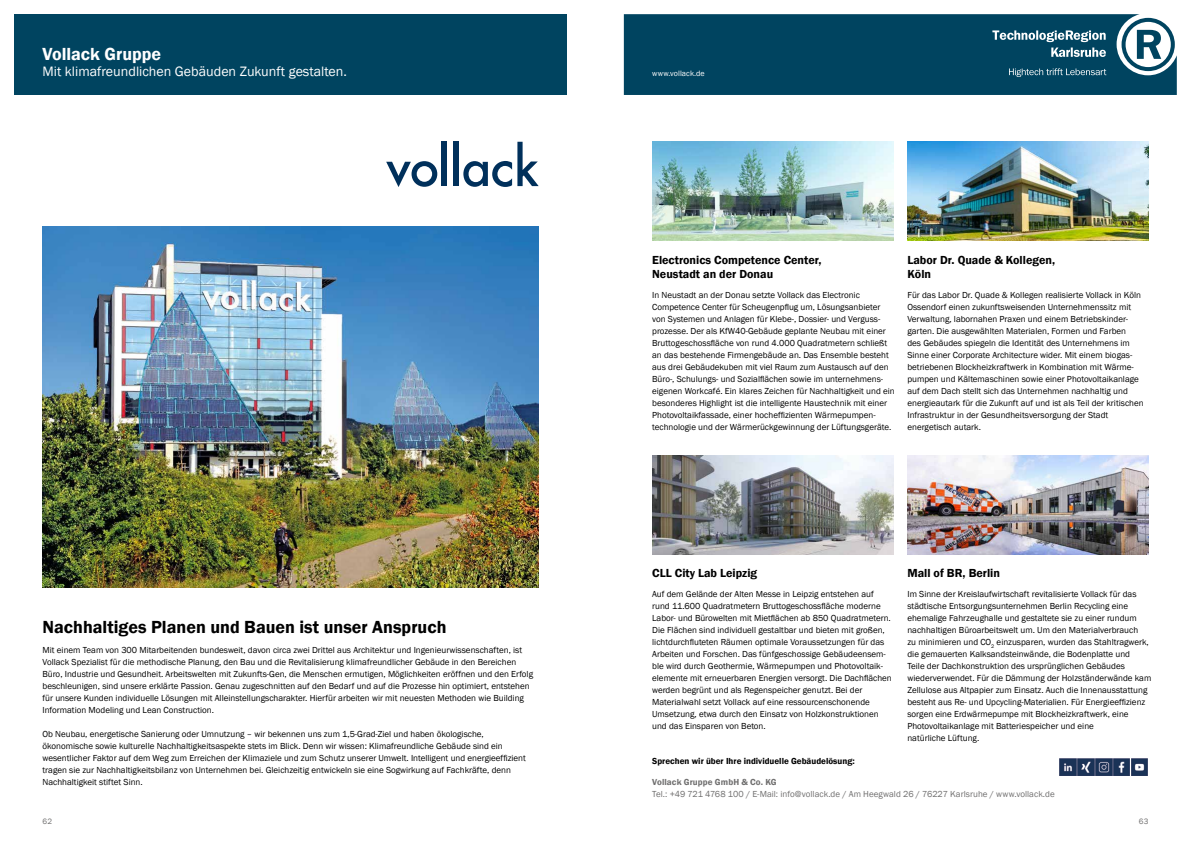
<style>
.page{position:relative;width:1191px;height:842px;background:#fff}
.page>*{position:absolute;margin:0;border:0;box-sizing:border-box;transform-origin:0 0}
.t1{font:600 18px "Franklin Gothic";color:#000}
.t2{font:600 18px "Franklin Gothic";color:#fff}
.t3{font:14px "Franklin Gothic";color:#fff}
.t4{font:600 12px "Franklin Gothic";color:#000}
.Fließtext{font:9px/12px "Franklin Gothic";color:#000}
.Fließtext-2{font:9px "Franklin Gothic";letter-spacing:.005em;color:#706f6f}
.Fließtext-3{font:600 9px "Franklin Gothic";color:#000}
.Fließtext-4{font:600 9px "Franklin Gothic";letter-spacing:.01em;color:#706f6f}
.Fließtext-5{font:8px "Franklin Gothic";letter-spacing:.01em;color:#fff}
.t5{font:8px "Franklin Gothic";color:#706f6f}
</style>
<div class="page">
<div style="left:14px;top:14px;width:553px;height:81px;background:#004460"></div>
<svg style="left:624px;top:14px;width:552px;height:81px;background:#11506a"></svg>
<svg style="left:386px;top:161px;width:51px;height:26px"></svg>
<div style="left:453px;top:142px;width:5px;height:44px;background:#00305b"></div>
<div style="left:442px;top:142px;width:5px;height:44px;background:#00305b"></div>
<svg style="left:463px;top:142px;width:75px;height:45px"></svg>
<img style="left:43px;top:226px;width:496px;height:362px">
<img style="left:907px;top:142px;width:241px;height:99px">
<img style="left:652px;top:142px;width:241px;height:99px">
<img style="left:907px;top:455px;width:241px;height:99px">
<img style="left:652px;top:455px;width:241px;height:99px">
<img style="left:1059px;top:759px;width:70px;height:16px">
<img style="left:1131px;top:759px;width:16px;height:16px">
<h1 class="t2" style="left:43px;top:42px;width:120px">Vollack Gruppe</h1>
<h2 class="t3" style="left:43px;top:62px;width:306px">Mit klimafreundlichen Gebäuden Zukunft gestalten.</h2>
<h1 class="t1" style="left:43px;top:616px;width:405px">Nachhaltiges Planen und Bauen ist unser Anspruch</h1>
<p class="Fließtext" style="left:43px;top:644px;width:492px">Mit einem Team von 300 Mitarbeitenden bundesweit, davon circa zwei Drittel aus Architektur und Ingenieurwissenschaften, ist Vollack Spezialist für die methodische Planung, den Bau und die Revitalisierung klimafreundlicher Gebäude in den Bereichen Büro, Industrie und Gesundheit. Arbeitswelten mit Zukunfts-Gen, die Menschen ermutigen, Möglichkeiten eröffnen und den Erfolg beschleunigen, sind unsere erklärte Passion. Genau zugeschnitten auf den Bedarf und auf die Prozesse hin optimiert, entstehen für unsere Kunden individuelle Lösungen mit Alleinstellungscharakter. Hierfür arbeiten wir mit neuesten Methoden wie Building Information Modeling und Lean Construction.</p>
<p class="Fließtext" style="left:43px;top:728px;width:485px">Ob Neubau, energetische Sanierung oder Umnutzung – wir bekennen uns zum 1,5-Grad-Ziel und haben ökologische, ökonomische sowie kulturelle Nachhaltigkeitsaspekte stets im Blick. Denn wir wissen: Klimafreundliche Gebäude sind ein wesentlicher Faktor auf dem Weg zum Erreichen der Klimaziele und zum Schutz unserer Umwelt. Intelligent und energieeffizient tragen sie zur Nachhaltigkeitsbilanz von Unternehmen bei. Gleichzeitig entwickeln sie eine Sogwirkung auf Fachkräfte, denn Nachhaltigkeit stiftet Sinn.</p>
<p class="Fließtext-5" style="left:652px;top:68px;width:54px">www.vollack.de</p>
<h3 class="t4" style="left:652px;top:252px;width:171px">Electronics Competence Center,</h3>
<h3 class="t4" style="left:652px;top:266px;width:122px">Neustadt an der Donau</h3>
<p class="Fließtext" style="left:652px;top:289px;width:244px">In Neustadt an der Donau setzte Vollack das Electronic Competence Center für Scheugenpflug um, Lösungsanbieter von Systemen und Anlagen für Klebe-, Dossier- und Verguss&shy;prozesse. Der als KfW40-Gebäude geplante Neubau mit einer Bruttogeschossfläche von rund 4.000 Quadratmetern schließt an das bestehende Firmengebäude an. Das Ensemble besteht aus drei Gebäudekuben mit viel Raum zum Austausch auf den Büro-, Schulungs- und Sozialflächen sowie im unternehmens&shy;eigenen Workcafé. Ein klares Zeichen für Nachhaltigkeit und ein besonderes Highlight ist die intelligente Haustechnik mit einer Photovoltaikfassade, einer hocheffizienten Wärmepumpen&shy;technologie und der Wärmerückgewinnung der Lüftungsgeräte.</p>
<h3 class="t4" style="left:907px;top:252px;width:149px">Labor Dr. Quade &amp; Kollegen,</h3>
<h3 class="t4" style="left:907px;top:266px;width:25px">Köln</h3>
<p class="Fließtext" style="left:907px;top:289px;width:235px">Für das Labor Dr. Quade &amp; Kollegen realisierte Vollack in Köln<br>Ossendorf einen zukunftsweisenden Unternehmenssitz mit</p>
<p class="Fließtext" style="left:907px;top:313px;width:238px">Verwaltung, labornahen Praxen und einem Betriebskinder&shy;garten. Die ausgewählten Materialen, Formen und Farben<br>des Gebäudes spiegeln die Identität des Unternehmens im Sinne einer Corporate Architecture wider. Mit einem biogas&shy;betriebenen Blockheizkraftwerk in Kombination mit Wärme&shy;pumpen und Kältemaschinen sowie einer Photovoltaikanlage auf dem Dach stellt sich das Unternehmen nachhaltig und energieautark für die Zukunft auf und ist als Teil der kritischen Infrastruktur in der Gesundheitsversorgung der Stadt energetisch autark.</p>
<h3 class="t4" style="left:652px;top:565px;width:106px">CLL City Lab Leipzig</h3>
<p class="Fließtext" style="left:652px;top:588px;width:241px">Auf dem Gelände der Alten Messe in Leipzig entstehen auf rund 11.600 Quadratmetern Bruttogeschossfläche moderne Labor- und Bürowelten mit Mietflächen ab 850 Quadratmetern.<br>Die Flächen sind individuell gestaltbar und bieten mit großen, lichtdurchfluteten Räumen optimale Voraussetzungen für das Arbeiten und Forschen. Das fünfgeschossige Gebäudeensem&shy;ble wird durch Geothermie, Wärmepumpen und Photovoltaik&shy;elemente mit erneuerbaren Energien versorgt. Die Dachflächen werden begrünt und als Regenspeicher genutzt. Bei der Materialwahl setzt Vollack auf eine ressourcenschonende Umsetzung, etwa durch den Einsatz von Holzkonstruktionen und das Einsparen von Beton.</p>
<p class="Fließtext-3" style="left:652px;top:756px;width:204px">Sprechen wir über Ihre individuelle Gebäudelösung:</p>
<h3 class="t4" style="left:907px;top:565px;width:94px">Mall of BR, Berlin</h3>
<p class="Fließtext" style="left:907px;top:588px;width:231px">Im Sinne der Kreislaufwirtschaft revitalisierte Vollack für das städtische Entsorgungsunternehmen Berlin Recycling eine</p>
<p class="Fließtext" style="left:907px;top:612px;width:231px">ehemalige Fahrzeughalle und gestaltete sie zu einer rundum</p>
<p class="Fließtext" style="left:907px;top:624px;width:232px">nachhaltigen Büroarbeitswelt um. Um den Materialverbrauch</p>
<p class="Fließtext" style="left:907px;top:636px;width:243px">zu minimieren und CO<sub>2</sub> einzusparen, wurden das Stahltragwerk, die gemauerten Kalksandsteinwände, die Bodenplatte und</p>
<p class="Fließtext" style="left:907px;top:660px;width:245px">Teile der Dachkonstruktion des ursprünglichen Gebäudes wiederverwendet. Für die Dämmung der Holzständerwände kam Zellulose aus Altpapier zum Einsatz. Auch die Innenausstattung besteht aus Re- und Upcycling-Materialien. Für Energieeffizienz sorgen eine Erdwärmepumpe mit Blockheizkraftwerk, eine Photovoltaikanlage mit Batteriespeicher und eine</p>
<p class="Fließtext" style="left:907px;top:732px;width:73px">natürliche Lüftung.</p>
<p class="Fließtext-4" style="left:652px;top:776px;width:126px">Vollack Gruppe GmbH &amp; Co. KG</p>
<p class="Fließtext-2" style="left:652px;top:788px;width:404px">Tel.: +49 721 4768 100 / E-Mail: info@vollack.de / Am Heegwald 26 / 76227 Karlsruhe / www.vollack.de</p>
<p class="t5" style="left:43px;top:817px;width:11px">62</p>
<p class="t5" style="left:1138px;top:817px;width:11px">63</p>
</div>
